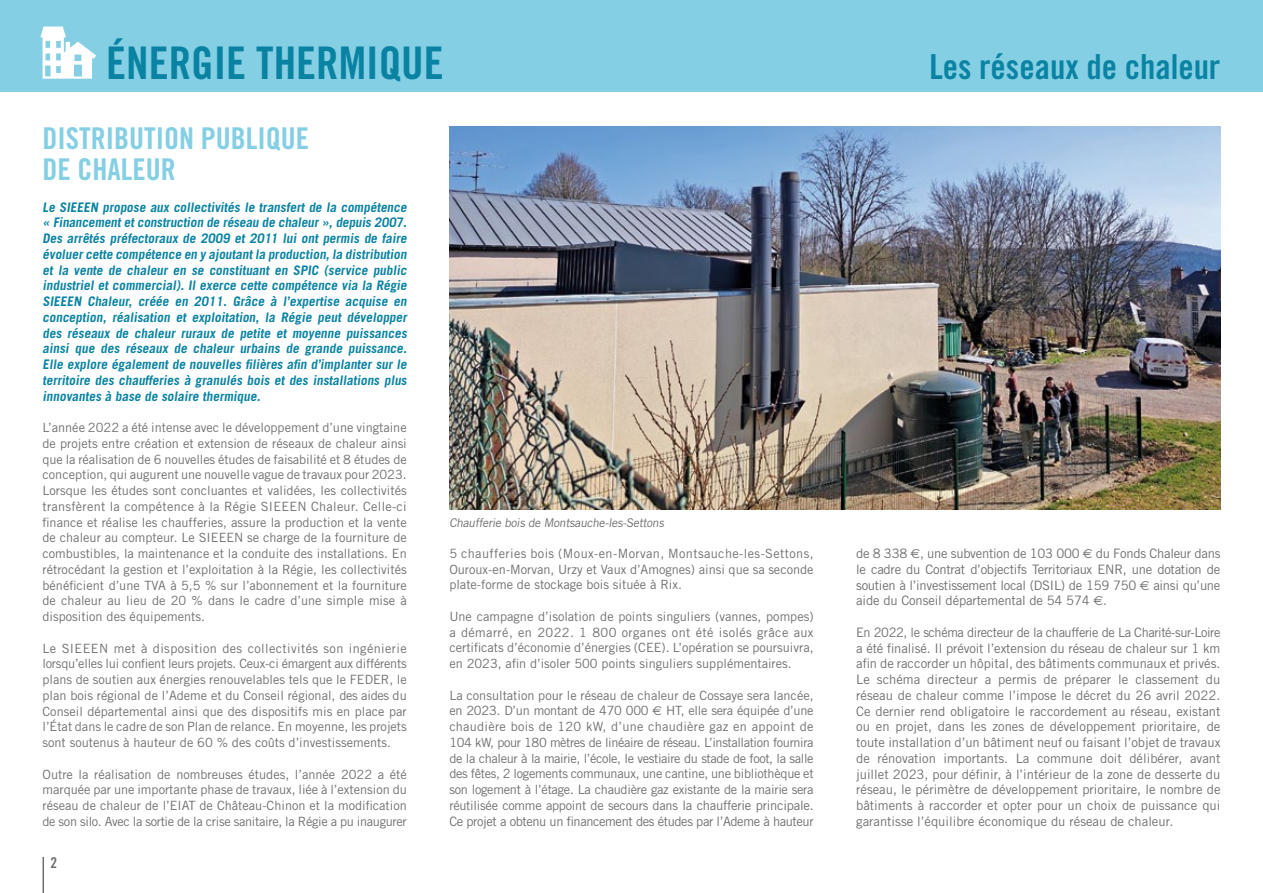
<style>
.page{position:relative;width:1263px;height:893px;background:#fff}
.page>*{position:absolute;margin:0;border:0;box-sizing:border-box;transform-origin:0 0}
.t1{font:45px "Trade Gothic Bold Cond Twenty";color:#0a83a3}
.t2{font:34.5px "Trade Gothic Bold Cond Twenty";color:#0a83a3}
.t3{font:30px/31.5px "Trade Gothic Bold Cond Twenty";color:#85cfe5}
.t4{font:15px "Trade Gothic Bold Cond Twenty";color:#706f6f}
.t5{font:700 13.2px/15.8px "Trade Gothic";color:#0a83a3;text-align:justify}
.t6{font:13.05px/15.8px "Trade Gothic";letter-spacing:-.01em;color:#706f6f;text-align:justify}
.t7{font:13.05px "Trade Gothic";letter-spacing:-.03em;color:#706f6f}
.t8{font:12.75px/15.8px "Trade Gothic";color:#706f6f;text-align:justify}
.t9{font:12px "Trade Gothic";color:#706f6f}
.s1{font-family:"Euro Sans"}
.s2{font-size:13.05px}
</style>
<div class="page">
<div style="left:0;top:0;width:1263px;height:91px;background:#85cfe5"></div>
<hr style="left:43px;top:857px;width:1px;height:36px;background:#706f6f">
<svg style="left:40px;top:27px;width:56px;height:52px"></svg>
<img style="left:449px;top:127px;width:771px;height:382px">
<h1 class="t1" style="left:106px;top:35px;width:339px">éNERGIE THERMIQUE</h1>
<h3 class="t3" style="left:43px;top:122px;width:268px">Distribution publique de chaleur</h3>
<p class="t5" style="left:43px;top:199px;width:368px">Le SIEEEN propose aux collectivités le transfert de la compétence « Financement et construction de réseau de chaleur », depuis 2007.<br>Des arrêtés préfectoraux de 2009 et 2011 lui ont permis de faire évoluer cette compétence en y ajoutantla production,la distribution et la vente de chaleur en se constituant en SPIC (service public industriel et commercial). Il exerce cette compétence via la Régie SIEEEN Chaleur, créée en 2011. Grâce à l’expertise acquise en conception, réalisation et exploitation, la Régie peut développer des réseaux de chaleur ruraux de petite et moyenne puissances ainsi que des réseaux de chaleur urbains de grande puissance.<br>Elle explore également de nouvelles filières afin d’implanter sur le territoire des chaufferies à granulés bois et des installations plus innovantes à base de solaire thermique.</p>
<p class="t8" style="left:43px;top:419px;width:366px">L’année 2022 a été intense avec le développement d’une vingtaine de projets entre création et extension de réseaux de chaleur ainsi que la réalisation de 6 nouvelles études de faisabilité et 8 études de conception, qui augurent une nouvelle vague de travaux pour 2023.<br>Lorsque les études sont concluantes et validées, les collectivités transfèrent la compétence à la Régie SIEEEN Chaleur. Celle-ci finance et réalise les chaufferies, assure la production et la vente de chaleur au compteur. Le SIEEEN se charge de la fourniture de combustibles, la maintenance et la conduite des installations. En rétrocédant la gestion et l’exploitation à la Régie, les collectivités bénéficient d’une TVA à 5,5 % sur l’abonnement et la fourniture de chaleur au lieu de 20 % dans le cadre d’une simple mise à disposition des équipements.</p>
<p class="t8" style="left:43px;top:640px;width:366px">Le SIEEEN met à disposition des collectivités son ingénierie lorsqu’elles lui confient leurs projets. Ceux-ci émargent aux différents plans de soutien aux énergies renouvelables tels que le FEDER, le plan bois régional de l’Ademe et du Conseil régional, des aides du Conseil départemental ainsi que des dispositifs mis en place par l’État dans le cadre de son Plan de relance. En moyenne, les projets sont soutenus à hauteur de 60 % des coûts d’investissements.</p>
<p class="t8" style="left:43px;top:766px;width:366px">Outre la réalisation de nombreuses études, l’année 2022 a été marquée par une importante phase de travaux, liée à l’extension du réseau de chaleur de l’EIAT de Château-Chinon et la modification de son silo. Avec la sortie de la crise sanitaire, la Régie a pu inaugurer</p>
<p class="t4" style="left:50px;top:854px;width:8px">2</p>
<p class="t9" style="left:449px;top:516px;width:218px">Chaufferie bois de Montsauche-les-Settons</p>
<p class="t8" style="left:449px;top:545px;width:366px">5 chaufferies bois (Moux-en-Morvan, Montsauche-les-Settons, Ouroux-en-Morvan, Urzy et Vaux d’Amognes) ainsi que sa seconde plate-forme de stockage bois située à Rix.</p>
<p class="t8" style="left:449px;top:608px;width:366px">Une campagne d’isolation de points singuliers (vannes, pompes) a démarré, en 2022. 1 800 organes ont été isolés grâce aux certificats d’économie d’énergies (CEE). L’opération se poursuivra, en 2023, afin d’isoler 500 points singuliers supplémentaires.</p>
<p class="t8" style="left:449px;top:687px;width:366px">La consultation pour le réseau de chaleur de Cossaye sera lancée, en 2023. D’un montant de 470 000 <span class="s1">€</span> HT, elle sera équipée d’une chaudière bois de 120 kW, d’une chaudière gaz en appoint de 104 kW, pour 180 mètres de linéaire de réseau. L’installation fournira de la chaleur à la mairie, l’école, le vestiaire du stade de foot, la salle des fêtes, 2 logements communaux, une cantine, une bibliothèque et son logement à l’étage. La chaudière gaz existante de la mairie sera réutilisée comme appoint de secours dans <span class="s2">la chaufferie principale.</span></p>
<p class="t7" style="left:449px;top:813px;width:366px">Ce projet a obtenu un financement des études par l’Ademe à hauteur</p>
<h2 class="t2" style="left:929px;top:45px;width:293px">Les réseaux de chaleur</h2>
<p class="t6" style="left:856px;top:545px;width:366px">de 8 338 <span class="s1">€</span>, une subvention de 103 000 <span class="s1">€</span> du Fonds Chaleur dans le cadre du Contrat d’objectifs Territoriaux ENR, une dotation de soutien à l’investissement local (DSIL) de 159 750 <span class="s1">€</span> ainsi qu’une aide du Conseil départemental de 54 574 <span class="s1">€</span>.</p>
<p class="t6" style="left:856px;top:624px;width:366px">En 2022, le schéma directeur de la chaufferie de La Charité-sur-Loire a été finalisé. Il prévoit l’extension du réseau de chaleur sur 1 km afin de raccorder un hôpital, des bâtiments communaux et privés.<br>Le schéma directeur a permis de préparer le classement du réseau de chaleur comme l’impose le décret du 26 avril 2022.<br>Ce dernier rend obligatoire le raccordement au réseau, existant ou en projet, dans les zones de développement prioritaire, de toute installation d’un bâtiment neuf ou faisant l’objet de travaux de rénovation importants. La commune doit délibérer, avant juillet 2023, pour définir, à l’intérieur de la zone de desserte du réseau, le périmètre de développement prioritaire, le nombre de bâtiments à raccorder et opter pour un choix de puissance qui garantisse l’équilibre économique du réseau de chaleur.</p>
</div>
